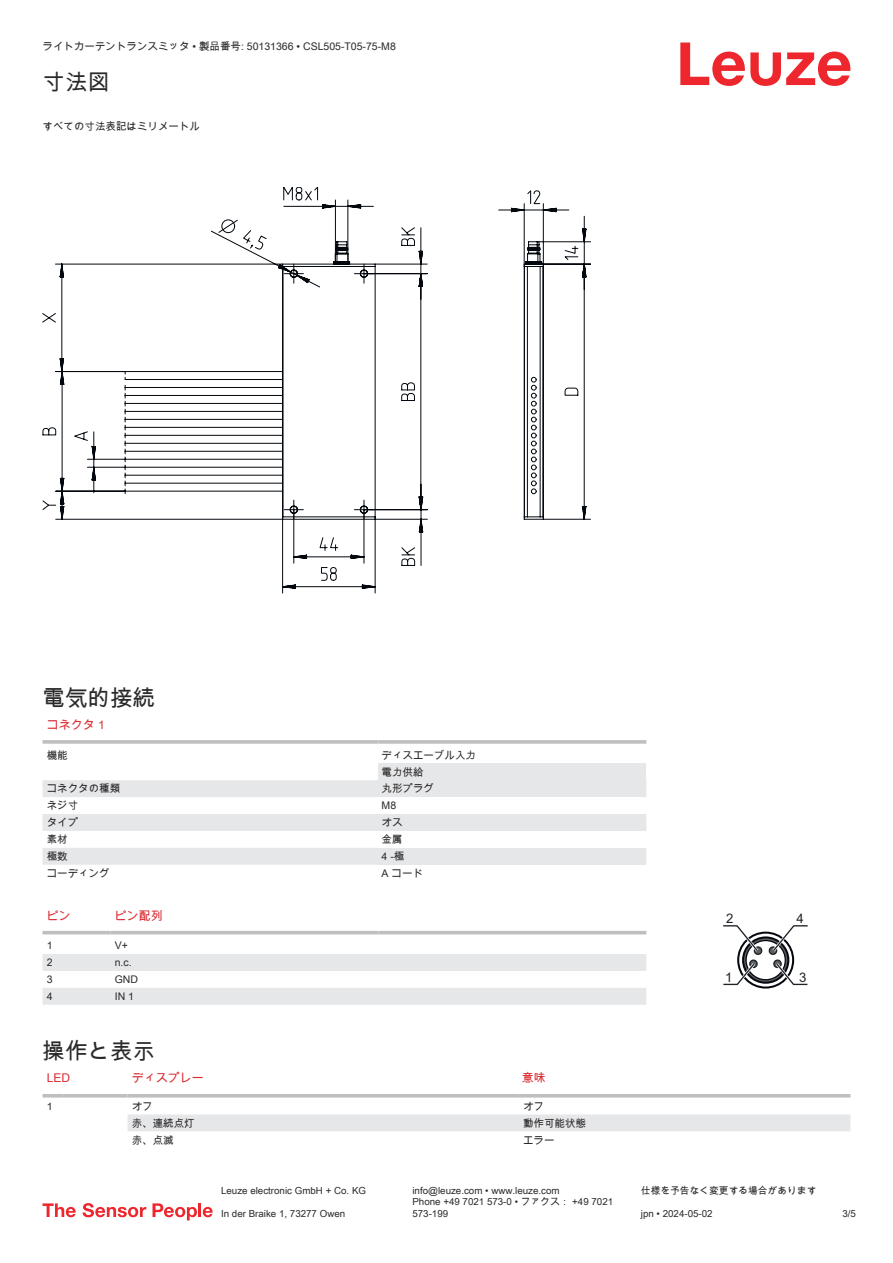
<style>
.page{position:relative;width:893px;height:1263px;background:#fff}
.page>*{position:absolute;margin:0;border:0;box-sizing:border-box;transform-origin:0 0}
.t1{font:22.5px "Arial Unicode MS";color:#2b292a}
.t2{font:13.2px "Arial";color:#1e2328}
.t3{font:12px "Arial Unicode MS";color:#db2a30}
.t4{font:10.5px/17px "Arial Unicode MS";color:#2b292a}
.t5{font:9.75px/11.7px "Arial Unicode MS";color:#2b292a}
</style>
<div class="page">
<svg style="left:680px;top:43px;width:170px;height:43px"></svg>
<svg style="left:43px;top:780px;width:335px;height:85px;fill:#e6e7e9"></svg>
<svg style="left:43px;top:740px;width:335px;height:4px"></svg>
<hr style="left:378px;top:740px;width:268px;height:4px;background:#c5c6c8">
<div style="left:378px;top:763px;width:268px;height:17px;background:#e6e7e9"></div>
<div style="left:378px;top:780px;width:268px;height:17px;background:#e6e7e9"></div>
<div style="left:378px;top:814px;width:268px;height:17px;background:#e6e7e9"></div>
<div style="left:378px;top:848px;width:268px;height:17px;background:#e6e7e9"></div>
<svg style="left:43px;top:934px;width:603px;height:1px"></svg>
<svg style="left:43px;top:954px;width:603px;height:51px"></svg>
<hr style="left:43px;top:931px;width:68px;height:3px;background:#bdbfc1">
<hr style="left:111px;top:931px;width:267px;height:3px;background:#bdbfc1">
<hr style="left:378px;top:931px;width:268px;height:3px;background:#bdbfc1">
<svg style="left:43px;top:1097px;width:807px;height:34px"></svg>
<div style="left:128px;top:1114px;width:722px;height:17px;background:#e6e7e9"></div>
<hr style="left:43px;top:1094px;width:21px;height:3px;background:#bdbfc1">
<hr style="left:64px;top:1094px;width:64px;height:3px;background:#bdbfc1">
<hr style="left:128px;top:1094px;width:391px;height:3px;background:#bdbfc1">
<hr style="left:519px;top:1094px;width:331px;height:3px;background:#bdbfc1">
<svg style="left:723px;top:925px;width:85px;height:63px"></svg>
<svg style="left:43px;top:1203px;width:33px;height:14px"></svg>
<svg style="left:83px;top:1203px;width:63px;height:14px"></svg>
<svg style="left:153px;top:1203px;width:44px;height:17px"></svg>
<hr style="left:198px;top:1203px;width:3px;height:14px;background:#ed272d">
<svg style="left:203px;top:1207px;width:10px;height:10px"></svg>
<svg style="left:43px;top:187px;width:548px;height:406px"></svg>
<p class="t4" style="left:43px;top:38px;width:355px">ライトカーテントランスミッタ • 製品番号: 50131366 • CSL505-T05-75-M8</p>
<h1 class="t1" style="left:43px;top:66px;width:69px">寸法図</h1>
<p class="t4" style="left:43px;top:118px;width:159px">すべての寸法表記はミリメートル</p>
<h1 class="t1" style="left:43px;top:682px;width:114px">電気的接続</h1>
<p class="t3" style="left:47px;top:716px;width:60px">コネクタ 1</p>
<p class="t4" style="left:47px;top:746px;width:22px">機能</p>
<p class="t4" style="left:382px;top:746px;width:96px">ディスエーブル入力電力供給</p>
<p class="t4" style="left:47px;top:780px;width:75px">コネクタの種類</p>
<p class="t4" style="left:382px;top:780px;width:54px">丸形プラグ</p>
<p class="t4" style="left:47px;top:797px;width:33px">ネジ寸</p>
<p class="t4" style="left:382px;top:797px;width:16px">M8</p>
<p class="t4" style="left:47px;top:814px;width:33px">タイプ</p>
<p class="t4" style="left:382px;top:814px;width:22px">オス</p>
<p class="t4" style="left:47px;top:831px;width:22px">素材</p>
<p class="t4" style="left:382px;top:831px;width:22px">金属</p>
<p class="t4" style="left:47px;top:848px;width:22px">極数</p>
<p class="t4" style="left:382px;top:848px;width:24px">4 -極</p>
<p class="t4" style="left:47px;top:864px;width:64px">コーディング</p>
<p class="t4" style="left:382px;top:864px;width:43px">A コード</p>
<p class="t3" style="left:47px;top:907px;width:25px">ピン</p>
<p class="t3" style="left:115px;top:907px;width:49px">ピン配列</p>
<p class="t4" style="left:47px;top:937px;width:7px">1</p>
<p class="t4" style="left:115px;top:937px;width:15px">V+</p>
<p class="t4" style="left:47px;top:954px;width:7px">2</p>
<p class="t4" style="left:115px;top:954px;width:18px">n.c.</p>
<p class="t4" style="left:47px;top:971px;width:7px">3</p>
<p class="t4" style="left:115px;top:971px;width:25px">GND</p>
<p class="t4" style="left:47px;top:988px;width:7px">4</p>
<p class="t4" style="left:115px;top:988px;width:21px">IN 1</p>
<h1 class="t1" style="left:43px;top:1034px;width:114px">操作と表示</h1>
<p class="t3" style="left:47px;top:1071px;width:25px">LED</p>
<p class="t3" style="left:132px;top:1069px;width:73px">ディスプレー</p>
<p class="t3" style="left:522px;top:1069px;width:25px">意味</p>
<p class="t4" style="left:47px;top:1097px;width:7px">1</p>
<p class="t4" style="left:132px;top:1097px;width:22px">オフ</p>
<p class="t4" style="left:523px;top:1097px;width:22px">オフ</p>
<p class="t4" style="left:132px;top:1114px;width:65px">赤、連続点灯</p>
<p class="t4" style="left:523px;top:1114px;width:64px">動作可能状態</p>
<p class="t4" style="left:132px;top:1131px;width:43px">赤、点滅</p>
<p class="t4" style="left:523px;top:1131px;width:33px">エラー</p>
<p class="t2" style="left:726px;top:910px;width:9px">2</p>
<p class="t2" style="left:796px;top:910px;width:9px">4</p>
<p class="t2" style="left:725px;top:970px;width:9px">1</p>
<p class="t2" style="left:799px;top:970px;width:9px">3</p>
<p class="t5" style="left:221px;top:1184px;width:146px">Leuze electronic GmbH + Co. KG</p>
<p class="t5" style="left:412px;top:1184px;width:149px">info@leuze.com • www.leuze.com</p>
<p class="t5" style="left:641px;top:1184px;width:177px">仕様を予告なく変更する場合があります</p>
<p class="t5" style="left:221px;top:1207px;width:126px">In der Braike 1, 73277 Owen</p>
<p class="t5" style="left:412px;top:1196px;width:202px">Phone +49 7021 573-0 • ファクス： +49 7021<br>573-199</p>
<p class="t5" style="left:641px;top:1207px;width:73px">jpn • 2024-05-02</p>
<p class="t5" style="left:842px;top:1207px;width:15px">3/5</p>
</div>
